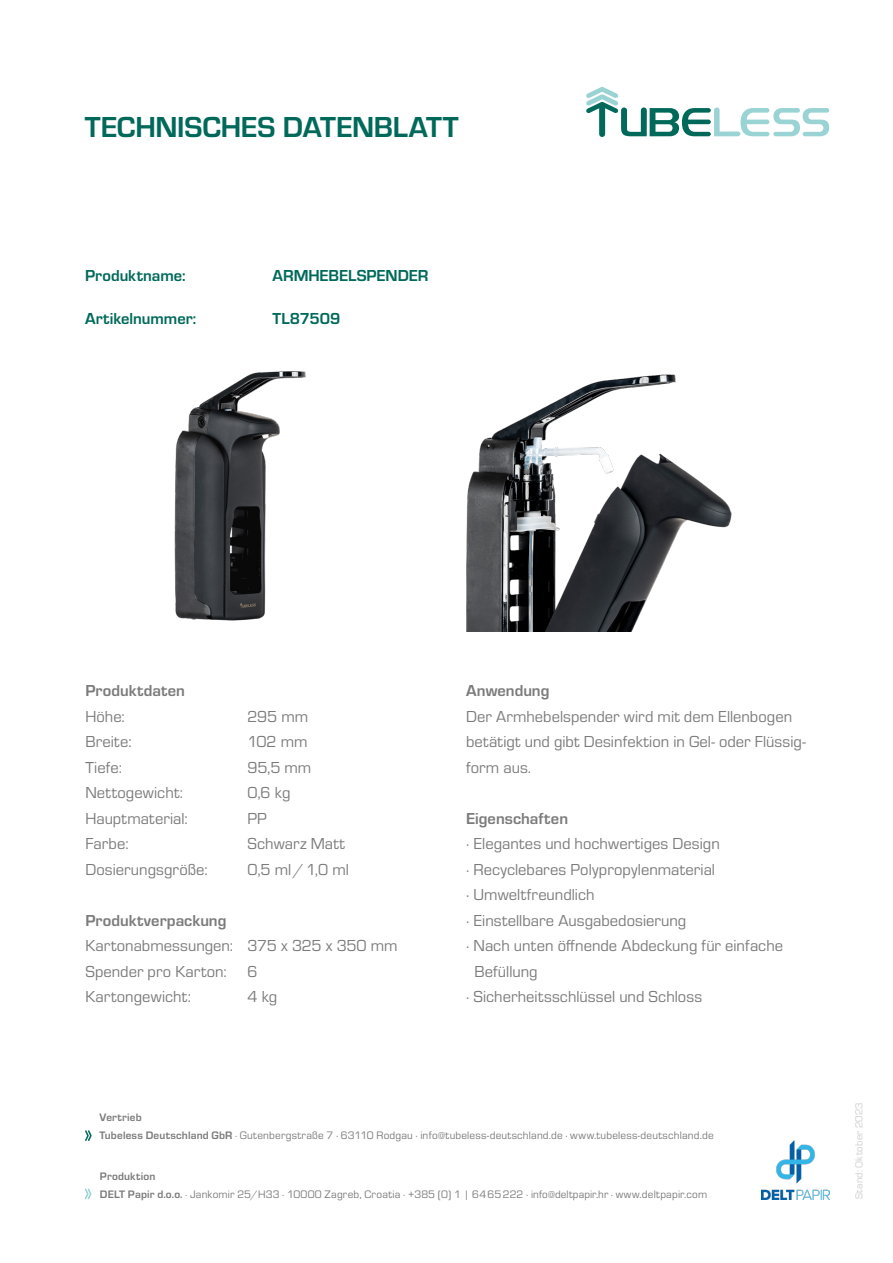
<style>
.page{position:relative;width:893px;height:1263px;background:#fff}
.page>*{position:absolute;margin:0;border:0;box-sizing:border-box;transform-origin:0 0}
.t1{font:700 30px "Eurostile";letter-spacing:-.01em;color:#00695a}
.t2{font:16.5px/25.5px "Eurostile";letter-spacing:.005em;color:#7c7b7b}
.t3{font:700 16.5px "Eurostile";letter-spacing:.005em;color:#7c7b7b}
.t4{font:700 16.5px "Eurostile";letter-spacing:-.005em;color:#00695a}
.t5{font:11.25px "Eurostile";letter-spacing:.02em;color:#7c7b7b}
.t6{font:700 11.25px "Eurostile";letter-spacing:.015em;color:#7c7b7b}
.t7{font:10.5px "Eurostile";letter-spacing:.02em;color:#cecece}
.s1{font-weight:700}
</style>
<div class="page">
<svg style="left:85px;top:1188px;width:6px;height:11px"></svg>
<svg style="left:85px;top:1130px;width:7px;height:11px"></svg>
<img style="left:761px;top:1141px;width:68px;height:58px">
<svg style="left:586px;top:87px;width:243px;height:50px"></svg>
<img style="left:466px;top:374px;width:266px;height:257px">
<img style="left:174px;top:371px;width:132px;height:250px">
<h1 class="t1" style="left:85px;top:105px;width:375px">TECHNISCHES DATENBLATT</h1>
<p class="t4" style="left:85px;top:263px;width:102px">Produktname:</p>
<p class="t4" style="left:273px;top:263px;width:157px">ARMHEBELSPENDER</p>
<p class="t4" style="left:85px;top:306px;width:113px">Artikelnummer:</p>
<p class="t4" style="left:273px;top:306px;width:69px">TL87509</p>
<p class="t3" style="left:85px;top:679px;width:101px">Produktdaten</p>
<p class="t2" style="left:85px;top:703px;width:41px">Höhe:</p>
<p class="t2" style="left:247px;top:703px;width:62px">295 mm</p>
<p class="t2" style="left:85px;top:728px;width:48px">Breite:</p>
<p class="t2" style="left:247px;top:728px;width:62px">102 mm</p>
<p class="t2" style="left:85px;top:754px;width:38px">Tiefe:</p>
<p class="t2" style="left:247px;top:754px;width:65px">95,5 mm</p>
<p class="t2" style="left:85px;top:779px;width:99px">Nettogewicht:</p>
<p class="t2" style="left:247px;top:779px;width:44px">0,6 kg</p>
<p class="t2" style="left:85px;top:805px;width:104px">Hauptmaterial:</p>
<p class="t2" style="left:247px;top:805px;width:21px">PP</p>
<p class="t2" style="left:85px;top:830px;width:45px">Farbe:</p>
<p class="t2" style="left:247px;top:830px;width:99px">Schwarz Matt</p>
<p class="t2" style="left:85px;top:856px;width:124px">Dosierungsgröße:</p>
<p class="t2" style="left:247px;top:856px;width:103px">0,5 ml/1,0 ml</p>
<p class="t3" style="left:85px;top:908px;width:142px">Produktverpackung</p>
<p class="t2" style="left:85px;top:932px;width:314px">Kartonabmessungen: 375 x 325 x 350 mm<br>Spender pro Karton:</p>
<p class="t2" style="left:247px;top:958px;width:12px">6</p>
<p class="t2" style="left:85px;top:983px;width:107px">Kartongewicht:</p>
<p class="t2" style="left:247px;top:983px;width:31px">4 kg</p>
<p class="t6" style="left:100px;top:1109px;width:44px">Vertrieb</p>
<p class="t3" style="left:466px;top:679px;width:85px">Anwendung</p>
<p class="t2" style="left:466px;top:703px;width:341px">Der Armhebelspender wird mit dem Ellenbogen betätigt und gibt Desinfektion in Gel- oder Flüssig&shy;form aus.</p>
<p class="t3" style="left:466px;top:806px;width:103px">Eigenschaften</p>
<p class="t2" style="left:466px;top:830px;width:255px">· Elegantes und hochwertiges Design</p>
<p class="t2" style="left:466px;top:856px;width:250px">· Recyclebares Polypropylenmaterial</p>
<p class="t2" style="left:466px;top:881px;width:130px">· Umweltfreundlich</p>
<p class="t2" style="left:466px;top:907px;width:222px">· Einstellbare Ausgabedosierung</p>
<p class="t2" style="left:466px;top:932px;width:318px">· Nach unten öffnende Abdeckung für einfache</p>
<p class="t2" style="left:474px;top:958px;width:65px">Befüllung</p>
<p class="t2" style="left:466px;top:983px;width:238px">· Sicherheitsschlüssel und Schloss</p>
<p class="t5" style="left:100px;top:1128px;width:616px"><span class="s1">Tubeless Deutschland GbR</span> · Gutenbergstraße 7 · 63110 Rodgau · info@tubeless-deutschland.de · www.tubeless-deutschland.de</p>
<p class="t6" style="left:100px;top:1168px;width:57px">Produktion</p>
<p class="t5" style="left:100px;top:1186px;width:609px"><span class="s1">DELT Papir d.o.o.</span> · Jankomir 25/H33 · 10000 Zagreb, Croatia · +385 (0) 1 | 6465222 · info@deltpapir.hr · www.deltpapir.com</p>
<p class="t7" style="left:852px;top:1199px;width:99px;rotate:-90deg">Stand: Oktober 2023</p>
</div>
